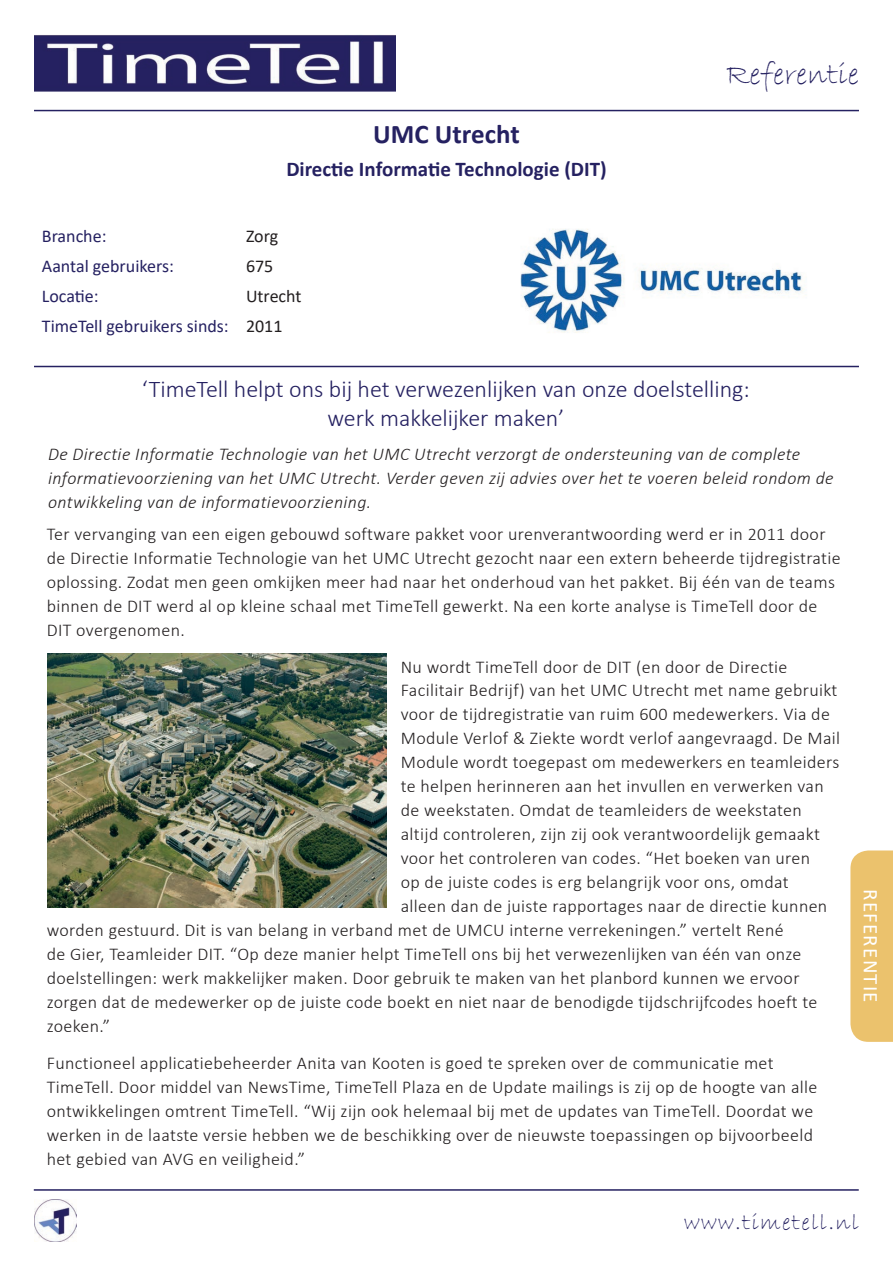
<style>
.page{position:relative;width:893px;height:1263px;background:#fff}
.page>*{position:absolute;margin:0;border:0;box-sizing:border-box;transform-origin:0 0}
.t1{font:31.5px "Bradley Hand ITC";color:#252161}
.t2{font:700 27px "Calibri";color:#252161}
.t3{font:300 24px/28.8px "Calibri";color:#252161;text-align:center}
.t4{font:24px "Bradley Hand ITC";letter-spacing:.05em;color:#252161}
.t5{font:700 21px "Calibri";color:#252161}
.t6{font:21px "Calibri";letter-spacing:.06em;color:#fff}
.t7{font:300 18px/24px "Calibri";letter-spacing:.02em;color:#231f20}
.t8{font:italic 300 18px/24px "Calibri";letter-spacing:.02em;color:#231f20}
.t9{font:18px/29.7px "Calibri";color:#252161}
.t10{font:18px "Calibri";color:#231f20}
.s1{color:#231f20}
</style>
<div class="page">
<img style="left:34px;top:34px;width:361px;height:57px">
<hr style="left:34px;top:110px;width:825px;height:1px;background:#252161">
<hr style="left:34px;top:1189px;width:825px;height:2px;background:#252161">
<hr style="left:34px;top:366px;width:825px;height:1px;background:#252161">
<div style="left:850px;top:850px;width:43px;height:192px;background:#ebc26d"></div>
<img style="left:34px;top:1199px;width:43px;height:43px">
<img style="left:520px;top:229px;width:284px;height:104px">
<img style="left:47px;top:653px;width:340px;height:255px">
<h2 class="t2" style="left:373px;top:115px;width:148px">UMC Utrecht</h2>
<p class="t5" style="left:286px;top:154px;width:322px">Directie Informatie Technologie (DIT)</p>
<p class="t9" style="left:42px;top:221px;width:66px">Branche:</p>
<p class="t10" style="left:246px;top:224px;width:34px">Zorg</p>
<p class="t9" style="left:42px;top:251px;width:133px">Aantal gebruikers:</p>
<p class="t10" style="left:246px;top:254px;width:29px">675</p>
<p class="t9" style="left:42px;top:281px;width:58px">Locatie:</p>
<p class="t9" style="left:42px;top:281px;width:261px;text-indent:204px"><span class="s1">Utrecht<br></span>TimeTell gebruikers sinds: <span class="s1">2011</span></p>
<h1 class="t1" style="left:726px;top:54px;width:134px">Referentie</h1>
<h3 class="t3" style="left:142px;top:375px;width:609px">‘TimeTell helpt ons bij het verwezenlijken van onze doelstelling: werk makkelijker maken’</h3>
<p class="t8" style="left:48px;top:442px;width:787px">De Directie Informatie Technologie van het UMC Utrecht verzorgt de ondersteuning van de complete informatievoorziening van het UMC Utrecht. Verder geven zij advies over het te voeren beleid rondom de ontwikkeling van de informatievoorziening.</p>
<p class="t7" style="left:47px;top:522px;width:795px">Ter vervanging van een eigen gebouwd software pakket voor urenverantwoording werd er in 2011 door de Directie Informatie Technologie van het UMC Utrecht gezocht naar een extern beheerde tijdregistratie oplossing. Zodat men geen omkijken meer had naar het onderhoud van het pakket. Bij één van de teams binnen de DIT werd al op kleine schaal met TimeTell gewerkt. Na een korte analyse is TimeTell door de DIT overgenomen.</p>
<p class="t7" style="left:401px;top:654px;width:388px">Nu wordt TimeTell door de DIT (en door de Directie</p>
<p class="t7" style="left:401px;top:678px;width:438px">Facilitair Bedrijf) van het UMC Utrecht met name gebruikt</p>
<p class="t7" style="left:401px;top:702px;width:431px">voor de tijdregistratie van ruim 600 medewerkers. Via de</p>
<p class="t7" style="left:401px;top:726px;width:441px">Module Verlof &amp; Ziekte wordt verlof aangevraagd. De Mail</p>
<p class="t7" style="left:401px;top:750px;width:440px">Module wordt toegepast om medewerkers en teamleiders</p>
<p class="t7" style="left:401px;top:774px;width:424px">te helpen herinneren aan het invullen en verwerken van</p>
<p class="t7" style="left:401px;top:798px;width:402px">de weekstaten. Omdat de teamleiders de weekstaten</p>
<p class="t7" style="left:401px;top:822px;width:421px">altijd controleren, zijn zij ook verantwoordelijk gemaakt</p>
<p class="t7" style="left:401px;top:846px;width:411px">voor het controleren van codes. “Het boeken van uren</p>
<p class="t7" style="left:401px;top:870px;width:389px">op de juiste codes is erg belangrijk voor ons, omdat</p>
<p class="t7" style="left:401px;top:894px;width:428px">alleen dan de juiste rapportages naar de directie kunnen</p>
<p class="t7" style="left:47px;top:918px;width:738px">worden gestuurd. Dit is van belang in verband met de UMCU interne verrekeningen.” vertelt René</p>
<p class="t7" style="left:47px;top:942px;width:756px">de Gier, Teamleider DIT. “Op deze manier helpt TimeTell ons bij het verwezenlijken van één van onze</p>
<p class="t7" style="left:47px;top:966px;width:754px">doelstellingen: werk makkelijker maken. Door gebruik te maken van het planbord kunnen we ervoor</p>
<p class="t7" style="left:47px;top:990px;width:772px">zorgen dat de medewerker op de juiste code boekt en niet naar de benodigde tijdschrijfcodes hoeft te</p>
<p class="t7" style="left:47px;top:1014px;width:65px">zoeken.”</p>
<p class="t7" style="left:47px;top:1051px;width:772px">Functioneel applicatiebeheerder Anita van Kooten is goed te spreken over de communicatie met TimeTell. Door middel van NewsTime, TimeTell Plaza en de Update mailings is zij op de hoogte van alle ontwikkelingen omtrent TimeTell. “Wij zijn ook helemaal bij met de updates van TimeTell. Doordat we werken in de laatste versie hebben we de beschikking over de nieuwste toepassingen op bijvoorbeeld het gebied van AVG en veiligheid.”</p>
<p class="t6" style="left:885px;top:889px;width:115px;rotate:90deg">REFERENTIE</p>
<h3 class="t4" style="left:684px;top:1207px;width:176px">www.timetell.nl</h3>
</div>
